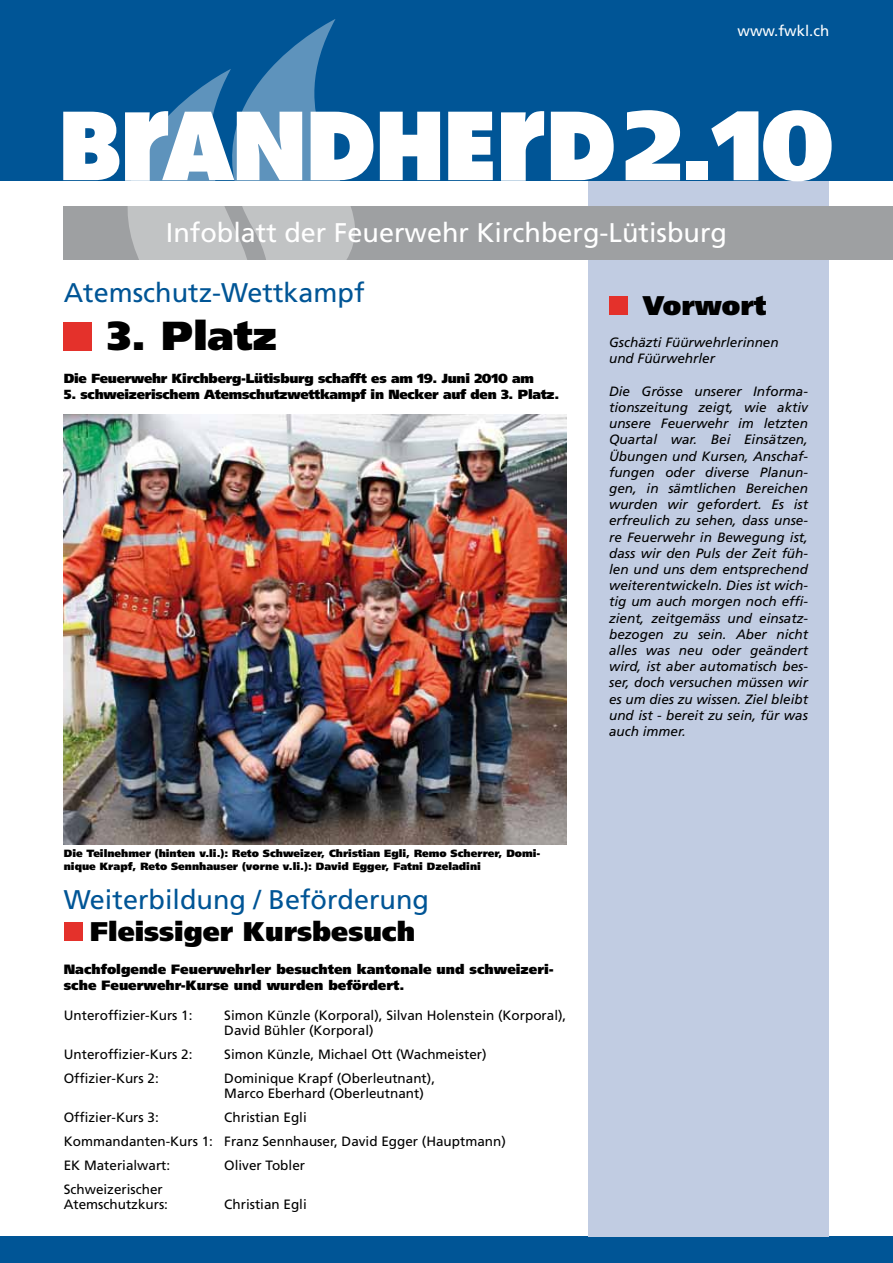
<style>
.page{position:relative;width:893px;height:1263px;background:#fff}
.page>*{position:absolute;margin:0;border:0;box-sizing:border-box;transform-origin:0 0}
.t1{font:900 98.55px "Frutiger";color:#fff}
.t2{font:900 40.5px "Frutiger";color:#000}
.t3{font:27px "Frutiger";color:#005596}
.t4{font:27px "Frutiger";color:#fff}
.t5{font:900 27px "Frutiger";color:#000}
.t6{font:15px "Frutiger";color:#fff}
.t7{font:italic 13.5px/16.2px "Frutiger";color:#000}
.t8{font:13.5px/15px "Frutiger";color:#000}
.t9{font:900 13.5px/16.2px "Frutiger";color:#000}
.t10{font:900 13.2px "Frutiger";letter-spacing:-.02em;color:#000}
.t11{font:900 10.5px/12.6px "Frutiger";color:#000}
</style>
<div class="page">
<div style="left:0;top:1236px;width:893px;height:27px;background:#005596"></div>
<div style="left:588px;top:26px;width:241px;height:1210px;background:#c1cce2"></div>
<div style="left:0;top:0;width:893px;height:180px;background:#005596"></div>
<div style="left:64px;top:206px;width:829px;height:54px;background:#9ea0a2"></div>
<svg style="left:63px;top:112px;width:56px;height:68px;background:#dbe7f0"></svg>
<svg style="left:357px;top:116px;width:16px;height:61px"></svg>
<svg style="left:380px;top:112px;width:60px;height:68px"></svg>
<svg style="left:448px;top:112px;width:45px;height:68px;background:#e1ebf2"></svg>
<svg style="left:551px;top:112px;width:63px;height:68px"></svg>
<svg style="left:501px;top:111px;width:43px;height:70px"></svg>
<div style="left:609px;top:296px;width:19px;height:19px;background:#e4312b"></div>
<svg style="left:270px;top:19px;width:87px;height:241px"></svg>
<svg style="left:125px;top:69px;width:177px;height:191px"></svg>
<div style="left:64px;top:922px;width:19px;height:19px;background:#e4312b"></div>
<div style="left:64px;top:322px;width:28px;height:28px;background:#e4312b"></div>
<img style="left:64px;top:414px;width:503px;height:430px">
<p class="t6" style="left:737px;top:22px;width:93px">www.fwkl.ch</p>
<h1 class="t1" style="left:624px;top:85px;width:212px">2.10</h1>
<h3 class="t4" style="left:166px;top:217px;width:563px">Infoblatt der Feuerwehr Kirchberg-Lütisburg</h3>
<h3 class="t3" style="left:64px;top:277px;width:302px">Atemschutz-Wettkampf</h3>
<h2 class="t2" style="left:107px;top:312px;width:172px">3. Platz</h2>
<p class="t10" style="left:64px;top:370px;width:472px">Die Feuerwehr Kirchberg-Lütisburg schafft es am 19. Juni 2010 am</p>
<p class="t10" style="left:64px;top:386px;width:497px">5. schweizerischem Atemschutzwettkampf in Necker auf den 3. Platz.</p>
<h3 class="t5" style="left:643px;top:289px;width:125px">Vorwort</h3>
<p class="t7" style="left:609px;top:334px;width:171px">Gschäzti Füürwehrlerinnen und Füürwehrler</p>
<p class="t7" style="left:609px;top:383px;width:200px;text-align:justify">Die Grösse unserer Informa&shy;tionszeitung zeigt, wie aktiv unsere Feuerwehr im letzten Quartal war. Bei Einsätzen, Übungen und Kursen, Anschaf&shy;fungen oder diverse Planun&shy;gen, in sämtlichen Bereichen wurden wir gefordert. Es ist erfreulich zu sehen, dass unse&shy;re Feuerwehr in Bewegung ist, dass wir den Puls der Zeit füh&shy;len und uns dem entsprechend weiterentwickeln. Dies ist wich&shy;tig um auch morgen noch effi&shy;zient, zeitgemäss und einsatz&shy;bezogen zu sein. Aber nicht alles was neu oder geändert wird, ist aber automatisch bes&shy;ser, doch versuchen müssen wir es um dies zu wissen. Ziel bleibt und ist - bereit zu sein, für was auch immer.</p>
<p class="t11" style="left:64px;top:847px;width:478px">Die Teilnehmer (hinten v.li.): Reto Schweizer, Christian Egli, Remo Scherrer, Domi&shy;nique Krapf, Reto Sennhauser (vorne v.li.): David Egger, Fatni Dzeladini</p>
<h3 class="t3" style="left:64px;top:883px;width:367px">Weiterbildung / Beförderung</h3>
<h3 class="t5" style="left:90px;top:915px;width:327px">Fleissiger Kursbesuch</h3>
<p class="t9" style="left:64px;top:960px;width:492px">Nachfolgende Feuerwehrler besuchten kantonale und schweizeri&shy;sche Feuerwehr-Kurse und wurden befördert.</p>
<p class="t8" style="left:64px;top:1007px;width:130px">Unteroffizier-Kurs 1:</p>
<p class="t8" style="left:224px;top:1007px;width:344px">Simon Künzle (Korporal), Silvan Holenstein (Korporal),<br>David Bühler (Korporal)</p>
<p class="t8" style="left:64px;top:1046px;width:130px">Unteroffizier-Kurs 2:</p>
<p class="t8" style="left:224px;top:1046px;width:264px">Simon Künzle, Michael Ott (Wachmeister)</p>
<p class="t8" style="left:64px;top:1070px;width:97px">Offizier-Kurs 2:</p>
<p class="t8" style="left:224px;top:1070px;width:212px">Dominique Krapf (Oberleutnant),<br>Marco Eberhard (Oberleutnant)</p>
<p class="t8" style="left:64px;top:1109px;width:97px">Offizier-Kurs 3:</p>
<p class="t8" style="left:64px;top:1105px;width:444px;line-height:24px;text-indent:161px">Christian Egli<br>Kommandanten-Kurs 1: Franz Sennhauser, David Egger (Hauptmann)<br>EK Materialwart:</p>
<p class="t8" style="left:224px;top:1157px;width:82px">Oliver Tobler</p>
<p class="t8" style="left:64px;top:1181px;width:106px">Schweizerischer<br>Atemschutzkurs:</p>
<p class="t8" style="left:224px;top:1196px;width:84px">Christian Egli</p>
</div>
